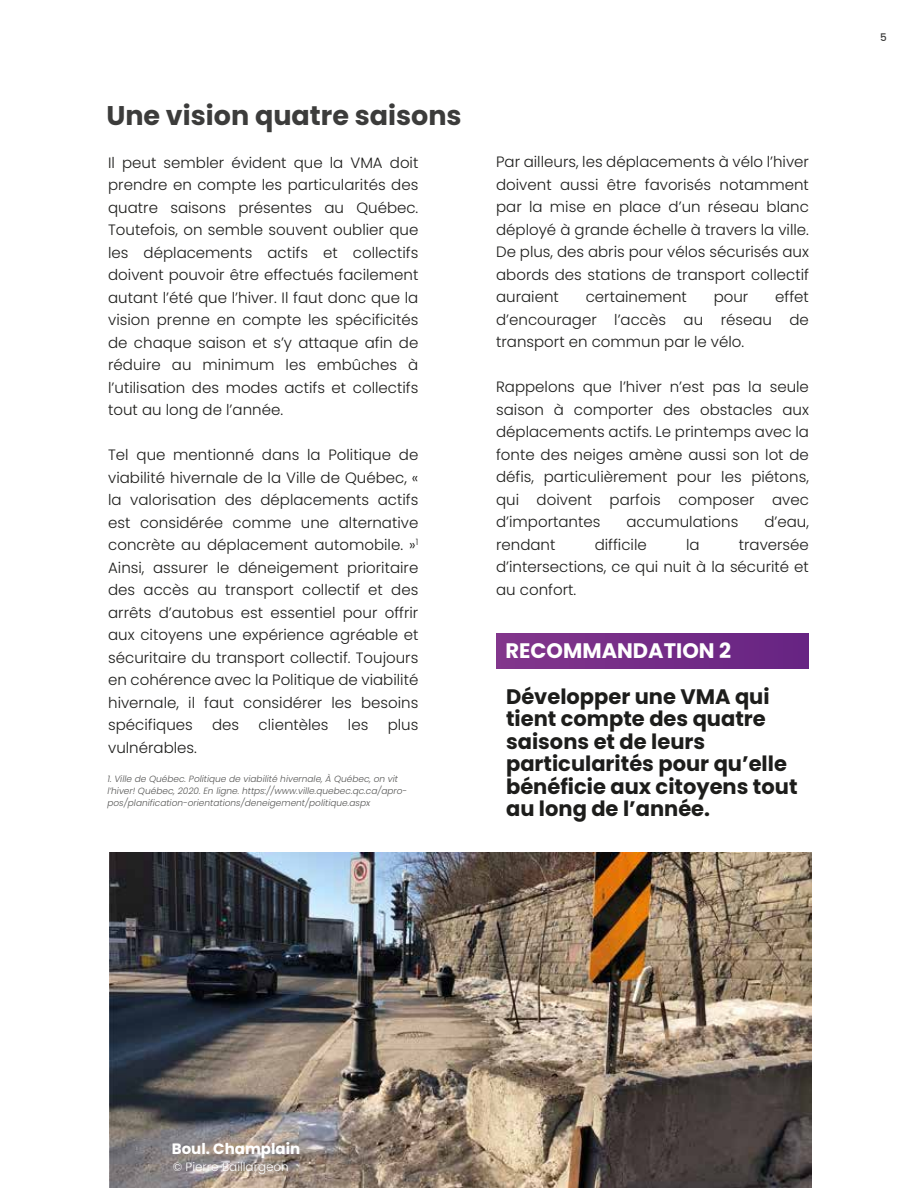
<style>
.page{position:relative;width:918px;height:1188px;background:#fff}
.page>*{position:absolute;margin:0;border:0;box-sizing:border-box;transform-origin:0 0}
.t1{font:700 27px "Poppins";color:#3c3c3b}
.t2{font:700 21px/22.5px "Poppins";color:#1d1d1b}
.t3{font:700 21px "Poppins";color:#fff}
.t4{font:300 15px/22.5px "Poppins";color:#1d1d1b;text-align:justify}
.t5{font:700 15px "Poppins";color:#fff}
.t6{font:300 12px "Poppins";color:#fff}
.t7{font:500 10.5px "Poppins";color:#3c3c3b}
.t8{font:italic 300 9px/12px "Poppins";color:#575756}
</style>
<div class="page">
<div style="left:496px;top:634px;width:313px;height:35px;background:linear-gradient(to right,#82368c,#662483)"></div>
<img style="left:109px;top:853px;width:703px;height:335px">
<h1 class="t1" style="left:106px;top:100px;width:357px">Une vision quatre saisons</h1>
<p class="t4" style="left:108px;top:152px;width:312px">Il peut sembler évident que la VMA doit prendre en compte les particularités des quatre saisons présentes au Québec.<br>Toutefois, on semble souvent oublier que les déplacements actifs et collectifs doivent pouvoir être effectués facilement autant l’été que l’hiver. Il faut donc que la vision prenne en compte les spécificités de chaque saison et s’y attaque afin de réduire au minimum les embûches à l’utilisation des modes actifs et collectifs tout au long de l’année.</p>
<p class="t4" style="left:108px;top:444px;width:312px">Tel que mentionné dans la Politique de viabilité hivernale de la Ville de Québec, « la valorisation des déplacements actifs est considérée comme une alternative concrète au déplacement automobile. »<sup>1<br></sup>Ainsi, assurer le déneigement prioritaire des accès au transport collectif et des arrêts d’autobus est essentiel pour offrir aux citoyens une expérience agréable et sécuritaire du transport collectif. Toujours en cohérence avec la Politique de viabilité hivernale, il faut considérer les besoins spécifiques</p>
<p class="t4" style="left:212px;top:714px;width:29px">des</p>
<p class="t4" style="left:259px;top:714px;width:71px">clientèles</p>
<p class="t4" style="left:348px;top:714px;width:22px">les</p>
<p class="t4" style="left:388px;top:714px;width:32px">plus</p>
<p class="t4" style="left:108px;top:737px;width:90px">vulnérables.</p>
<p class="t8" style="left:107px;top:773px;width:301px">1. Ville de Québec. Politique de viabilité hivernale, À Québec, on vit l’hiver! Québec, 2020. En ligne. https://www.ville.quebec.qc.ca/apro&shy;pos/planification-orientations/deneigement/politique.aspx</p>
<p class="t4" style="left:496px;top:151px;width:314px">Par ailleurs, les déplacements à vélo l’hiver doivent aussi être favorisés notamment par la mise en place d’un réseau blanc déployé à grande échelle à travers la ville.<br>De plus, des abris pour vélos sécurisés aux abords des stations de transport collectif auraient</p>
<p class="t4" style="left:496px;top:286px;width:314px;text-indent:279px">effet d’encourager l’accès au réseau de transport en commun par le vélo.</p>
<p class="t4" style="left:496px;top:376px;width:314px">Rappelons que l’hiver n’est pas la seule saison à comporter des obstacles aux déplacements actifs. Le printemps avec la fonte des neiges amène aussi son lot de défis, particulièrement pour les piétons, qui doivent parfois composer avec d’importantes</p>
<p class="t4" style="left:586px;top:286px;width:103px">certainement</p>
<p class="t4" style="left:714px;top:286px;width:36px">pour</p>
<p class="t4" style="left:626px;top:511px;width:113px">accumulations</p>
<p class="t4" style="left:764px;top:511px;width:46px">d’eau,</p>
<p class="t4" style="left:496px;top:534px;width:314px;text-indent:243px">traversée d’intersections, ce qui nuit à la sécurité et au confort.</p>
<p class="t4" style="left:496px;top:534px;width:61px">rendant</p>
<p class="t4" style="left:595px;top:534px;width:54px">difficile</p>
<p class="t4" style="left:686px;top:534px;width:15px">la</p>
<h2 class="t3" style="left:506px;top:638px;width:227px">RECOMMANDATION 2</h2>
<h2 class="t2" style="left:506px;top:684px;width:292px;text-indent:15px">oter la VMA d’objectifs ambitieux, clair et<br>me urables et de moyens conséquents pour les atteindr .</h2>
<h2 class="t2" style="left:506px;top:685px;width:293px">Développer une VMA qui tient compte des quatre saisons et de leurs particularités pour qu’elle bénéficie aux citoyens tout au long de l’année.</h2>
<p class="t7" style="left:880px;top:31px;width:8px">5</p>
<p class="t5" style="left:172px;top:1140px;width:130px">Boul. Champlain</p>
<p class="t6" style="left:173px;top:1160px;width:118px">© Pierre Baillargeon</p>
</div>
